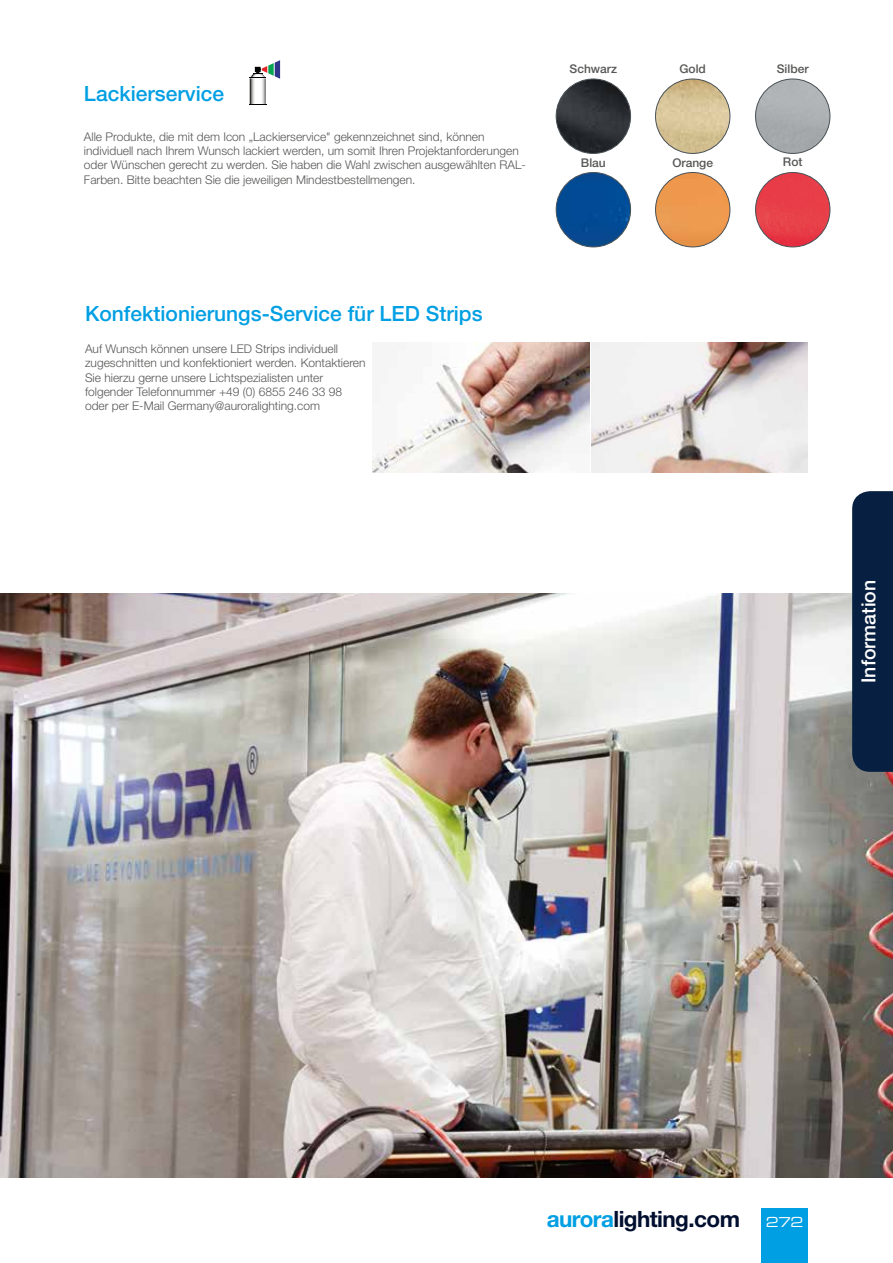
<style>
.page{position:relative;width:893px;height:1263px;background:#fff}
.page>*{position:absolute;margin:0;border:0;box-sizing:border-box;transform-origin:0 0}
.t1{font:700 22.5px "Helvetica Neue LT Std";letter-spacing:-.025em;color:#000f2f}
.t2{font:500 21px "Helvetica Neue LT Std";color:#009fe3}
.t3{font:500 19.5px "Helvetica Neue LT Std";color:#fff}
.t4{font:300 12px/14.4px "Helvetica Neue LT Std";color:#575756}
.t5{font:500 12px "Helvetica Neue LT Std";color:#575756}
.s1{color:#009fe3}
.s2{font-family:"Square 721 BT";font-weight:400;font-stretch:expanded;font-size:13.5px;color:#fff}
</style>
<div class="page">
<div style="left:761px;top:1208px;width:47px;height:55px;background:#009fe3"></div>
<img style="left:0;top:593px;width:893px;height:585px">
<div style="left:852px;top:491px;width:41px;height:281px;background:#071f40"></div>
<img style="left:373px;top:343px;width:216px;height:129px">
<img style="left:591px;top:343px;width:217px;height:129px">
<svg style="left:249px;top:60px;width:31px;height:45px"></svg>
<img style="left:556px;top:79px;width:75px;height:74px;border-radius:37px">
<div style="left:556px;top:79px;width:75px;height:75px;border:1px solid #485156;border-radius:50%"></div>
<img style="left:655px;top:79px;width:75px;height:74px;border-radius:37px">
<div style="left:655px;top:79px;width:75px;height:75px;border:1px solid #485156;border-radius:50%"></div>
<img style="left:755px;top:79px;width:75px;height:74px;border-radius:37px">
<div style="left:755px;top:79px;width:75px;height:75px;border:1px solid #485156;border-radius:50%"></div>
<img style="left:556px;top:172px;width:75px;height:75px;border-radius:37px">
<div style="left:556px;top:172px;width:75px;height:75px;border:1px solid #485156;border-radius:50%"></div>
<img style="left:655px;top:172px;width:75px;height:75px;border-radius:37px">
<div style="left:655px;top:172px;width:75px;height:75px;border:1px solid #485156;border-radius:50%"></div>
<img style="left:755px;top:172px;width:75px;height:75px;border-radius:37px">
<div style="left:755px;top:172px;width:75px;height:75px;border:1px solid #485156;border-radius:50%"></div>
<h2 class="t2" style="left:84px;top:81px;width:142px">Lackierservice</h2>
<p class="t4" style="left:84px;top:129px;width:443px">Alle Produkte, die mit dem Icon „Lackierservice" gekennzeichnet sind, können individuell nach Ihrem Wunsch lackiert werden, um somit Ihren Projektanforderungen oder Wünschen gerecht zu werden. Sie haben die Wahl zwischen ausgewählten RAL-Farben. Bitte beachten Sie die jeweiligen Mindestbestellmengen.</p>
<p class="t5" style="left:570px;top:62px;width:49px">Schwarz</p>
<p class="t5" style="left:679px;top:62px;width:28px">Gold</p>
<p class="t5" style="left:777px;top:61px;width:33px">Silber</p>
<p class="t5" style="left:581px;top:155px;width:26px">Blau</p>
<p class="t5" style="left:672px;top:155px;width:42px">Orange</p>
<p class="t5" style="left:783px;top:155px;width:21px">Rot</p>
<h2 class="t2" style="left:85px;top:301px;width:399px">Konfektionierungs-Service für LED Strips</h2>
<p class="t4" style="left:85px;top:341px;width:282px">Auf Wunsch können unsere LED Strips individuell zugeschnitten und konfektioniert werden. Kontaktieren Sie hierzu gerne unsere Lichtspezialisten unter folgender Telefonnummer +49 (0) 6855 246 33 98 oder per E-Mail Germany@auroralighting.com</p>
<h3 class="t3" style="left:857px;top:683px;width:104px;rotate:-90deg">Information</h3>
<h1 class="t1" style="left:547px;top:1205px;width:258px"><span class="s1">aurora</span>lighting.com <span class="s2">272</span></h1>
</div>
